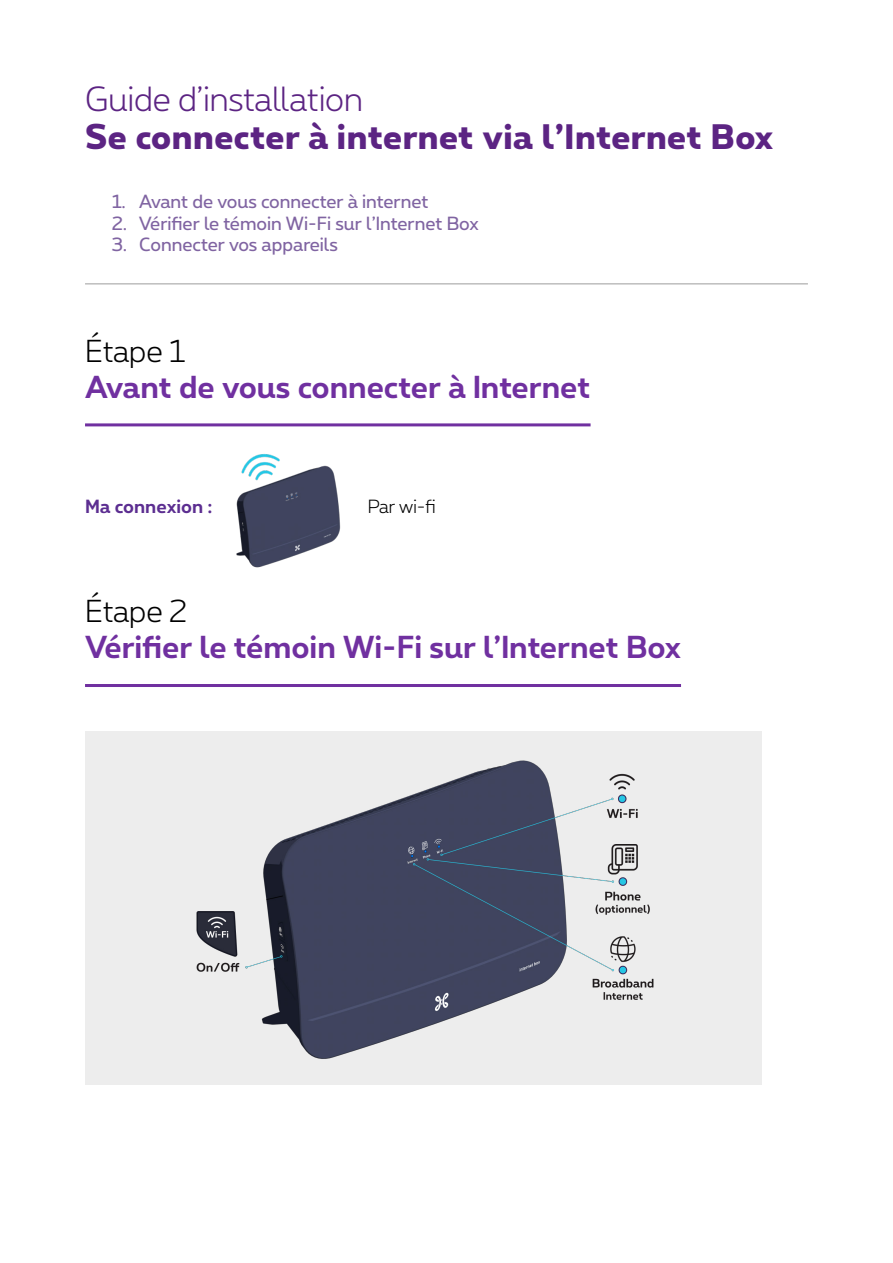
<style>
.page{position:relative;width:893px;height:1263px;background:#fff}
.page>*{position:absolute;margin:0;border:0;box-sizing:border-box;transform-origin:0 0}
.t1{font:800 33px "Proximus";color:#5c2483}
.t2{font:300 33px "Proximus";color:#5c2483}
.t3{font:700 30px "Proximus";color:#7030a0}
.t4{font:300 30px "Proximus";color:#000}
.t5{font:18px "Proximus";color:#8064a2}
.t6{font:700 18px "Proximus";color:#5c2e91}
.t7{font:300 18px "Proximus";color:#000}
</style>
<div class="page">
<hr style="left:85px;top:423px;width:506px;height:3px;background:#7030a0">
<hr style="left:85px;top:684px;width:596px;height:3px;background:#7030a0">
<img style="left:236px;top:454px;width:105px;height:114px">
<div style="left:85px;top:731px;width:676px;height:353px;background:#ededed"></div>
<img style="left:196px;top:760px;width:458px;height:299px">
<hr style="left:85px;top:283px;width:723px;height:1px;background:#9d9d9c">
<h1 class="t2" style="left:85px;top:77px;width:279px">Guide d’installation</h1>
<h1 class="t1" style="left:85px;top:113px;width:690px">Se connecter à internet via l’Internet Box</h1>
<p class="t5" style="left:112px;top:189px;width:318px">1. Avant de vous connecter à internet</p>
<p class="t5" style="left:112px;top:210px;width:368px">2. Vérifier le témoin Wi-Fi sur l’Internet Box</p>
<p class="t5" style="left:112px;top:232px;width:227px">3. Connecter vos appareils</p>
<h2 class="t4" style="left:85px;top:330px;width:102px">Étape 1</h2>
<h2 class="t3" style="left:85px;top:365px;width:507px">Avant de vous connecter à Internet</h2>
<p class="t6" style="left:85px;top:493px;width:129px">Ma connexion :</p>
<p class="t7" style="left:368px;top:494px;width:69px">Par wi-fi</p>
<h2 class="t4" style="left:85px;top:591px;width:103px">Étape 2</h2>
<h2 class="t3" style="left:85px;top:625px;width:597px">Vérifier le témoin Wi-Fi sur l’Internet Box</h2>
</div>
